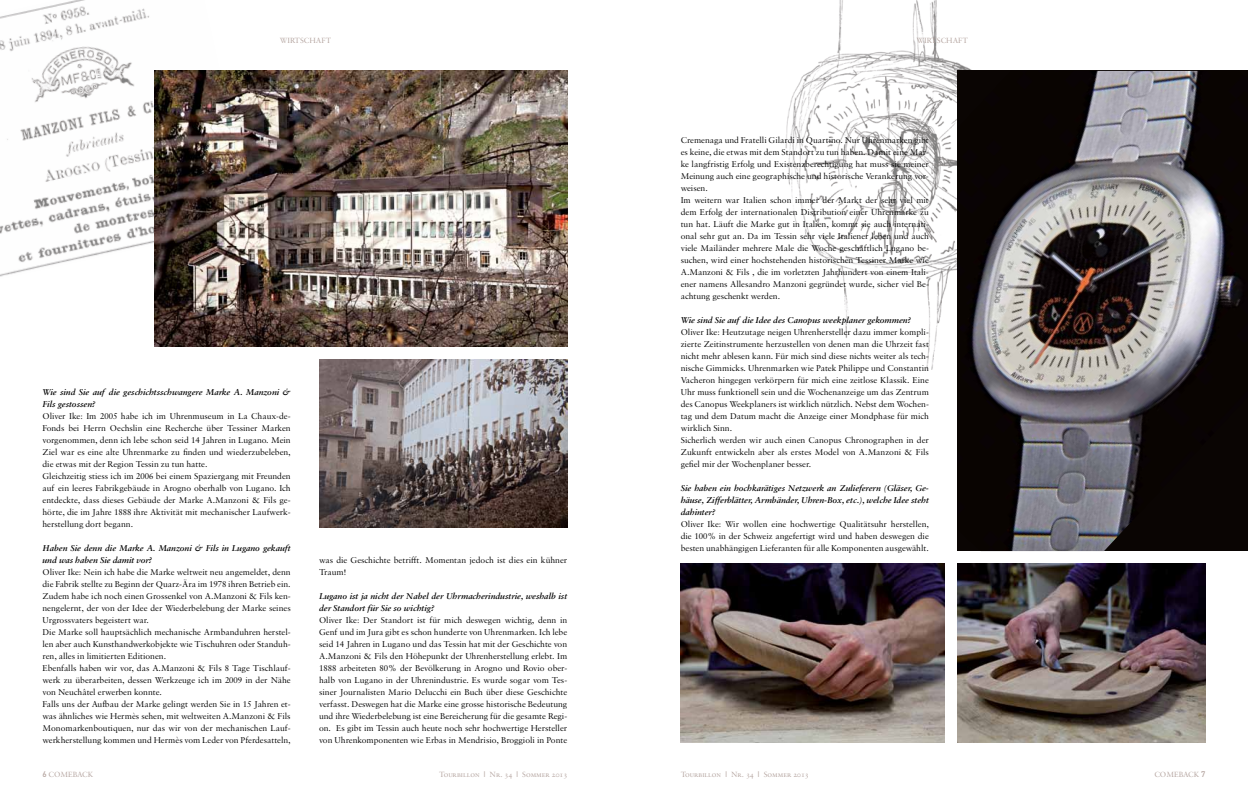
<style>
.page{position:relative;width:1248px;height:794px;background:#fff}
.page>*{position:absolute;margin:0;border:0;box-sizing:border-box;transform-origin:0 0}
.t1{font:9px/12px "Sabon MT Pro";color:#000}
.t2{font:italic 600 9px/12px "Sabon MT Pro";color:#000}
.t3{font:8px "Sabon MT Pro";color:#b4a49f}
.s1{font-family:"DIN Offc";font-weight:500}
.s2{font-family:"DIN Offc"}
</style>
<div class="page">
<img style="left:0;top:0;width:253px;height:277px">
<img style="left:785px;top:0;width:238px;height:369px">
<img style="left:154px;top:71px;width:413px;height:276px">
<img style="left:957px;top:71px;width:290px;height:480px">
<img style="left:319px;top:359px;width:248px;height:168px">
<img style="left:957px;top:563px;width:248px;height:180px">
<img style="left:680px;top:563px;width:264px;height:180px">
<p class="t3" style="left:280px;top:35px;width:53px">WIRTSCHAFT</p>
<p class="t3" style="left:916px;top:35px;width:53px">WIRTSCHAFT</p>
<p class="t2" style="left:43px;top:386px;width:250px">Wie sind Sie auf die geschichtsschwangere Marke A. Manzoni &amp;<br>Fils gestossen?</p>
<p class="t1" style="left:43px;top:410px;width:250px">Oliver Ike: Im 2005 habe ich im Uhrenmuseum in La Chaux-de-Fonds bei Herrn Oechslin eine Recherche über Tessiner Marken vorgenommen, denn ich lebe schon seid 14 Jahren in Lugano. Mein Ziel war es eine alte Uhrenmarke zu finden und wiederzubeleben, die etwas mit der Region Tessin zu tun hatte.<br>Gleichzeitig stiess ich im 2006 bei einem Spaziergang mit Freunden auf ein leeres Fabrikgebäude in Arogno oberhalb von Lugano. Ich entdeckte, dass dieses Gebäude der Marke A.Manzoni &amp; Fils ge&shy;hörte, die im Jahre 1888 ihre Aktivität mit mechanischer Laufwerk&shy;herstellung dort begann.</p>
<p class="t2" style="left:43px;top:542px;width:249px">Haben Sie denn die Marke A. Manzoni &amp; Fils in Lugano gekauft und was haben Sie damit vor?</p>
<p class="t1" style="left:43px;top:566px;width:250px">Oliver Ike: Nein ich habe die Marke weltweit neu angemeldet, denn die Fabrik stellte zu Beginn der Quarz-Ära im 1978 ihren Betrieb ein.<br>Zudem habe ich noch einen Grossenkel von A.Manzoni &amp; Fils ken&shy;nengelernt, der von der Idee der Wiederbelebung der Marke seines Urgrossvaters begeistert war.<br>Die Marke soll hauptsächlich mechanische Armbanduhren herstel&shy;len aber auch Kunsthandwerkobjekte wie Tischuhren oder Standuh&shy;ren, alles in limitierten Editionen.<br>Ebenfalls haben wir vor, das A.Manzoni &amp; Fils 8 Tage Tischlauf&shy;werk zu überarbeiten, dessen Werkzeuge ich im 2009 in der Nähe von Neuchâtel erwerben konnte.<br>Falls uns der Aufbau der Marke gelingt werden Sie in 15 Jahren et&shy;was ähnliches wie Hermès sehen, mit weltweiten A.Manzoni &amp; Fils Monomarkenboutiquen, nur das wir von der mechanischen Lauf&shy;werkherstellung kommen und Hermès vom Leder von Pferdesatteln,</p>
<p class="t3" style="left:43px;top:770px;width:52px"><span class="s1">6</span> COMEBACK</p>
<p class="t1" style="left:319px;top:554px;width:250px">was die Geschichte betrifft. Momentan jedoch ist dies ein kühner<br>Traum!</p>
<p class="t2" style="left:319px;top:590px;width:250px">Lugano ist ja nicht der Nabel der Uhrmacherindustrie, weshalb ist der Standort für Sie so wichtig?</p>
<p class="t1" style="left:319px;top:614px;width:250px;text-align:justify">Oliver Ike: Der Standort ist für mich deswegen wichtig, denn in Genf und im Jura gibt es schon hunderte von Uhrenmarken. Ich lebe seid 14 Jahren in Lugano und das Tessin hat mit der Geschichte von A.Manzoni &amp; Fils den Höhepunkt der Uhrenherstellung erlebt. Im 1888 arbeiteten 80% der Bevölkerung in Arogno und Rovio ober&shy;halb von Lugano in der Uhrenindustrie. Es wurde sogar vom Tes&shy;siner Journalisten Mario Delucchi ein Buch über diese Geschichte verfasst. Deswegen hat die Marke eine grosse historische Bedeutung und ihre Wiederbelebung ist eine Bereicherung für die gesamte Regi&shy;on. Es gibt im Tessin auch heute noch sehr hochwertige Hersteller von Uhrenkomponenten wie Erbas in Mendrisio, Broggioli in Ponte</p>
<p class="t1" style="left:680px;top:134px;width:250px">Cremenaga und Fratelli Gilardi in Quartino. Nur Uhrenmarken gibt es keine, die etwas mit dem Standort zu tun haben. Damit eine Mar&shy;ke langfristig Erfolg und Existenzberechtigung hat muss sie meiner Meinung auch eine geographische und historische Verankerung vor&shy;weisen.<br>Im weitern war Italien schon immer der Markt der sehr viel mit dem Erfolg der internationalen Distribution einer Uhrenmarke zu tun hat. Läuft die Marke gut in Italien, kommt sie auch internati&shy;onal sehr gut an. Da im Tessin sehr viele Italiener leben und auch viele Mailänder mehrere Male die Woche geschäftlich Lugano be&shy;suchen, wird einer hochstehenden historischen Tessiner Marke wie A.Manzoni &amp; Fils , die im vorletzten Jahrhundert von einem Itali&shy;ener namens Allesandro Manzoni gegründet wurde, sicher viel Be&shy;achtung geschenkt werden.</p>
<p class="t2" style="left:680px;top:314px;width:232px">Wie sind Sie auf die Idee des Canopus weekplaner gekommen?</p>
<p class="t1" style="left:680px;top:326px;width:250px">Oliver Ike: Heutzutage neigen Uhrenhersteller dazu immer kompli&shy;zierte Zeitinstrumente herzustellen von denen man die Uhrzeit fast nicht mehr ablesen kann. Für mich sind diese nichts weiter als tech&shy;nische Gimmicks. Uhrenmarken wie Patek Philippe und Constantin Vacheron hingegen verkörpern für mich eine zeitlose Klassik. Eine Uhr muss funktionell sein und die Wochenanzeige um das Zentrum des Canopus Weekplaners ist wirklich nützlich. Nebst dem Wochen&shy;tag und dem Datum macht die Anzeige einer Mondphase für mich wirklich Sinn.<br>Sicherlich werden wir auch einen Canopus Chronographen in der Zukunft entwickeln aber als erstes Model von A.Manzoni &amp; Fils gefiel mir der Wochenplaner besser.</p>
<p class="t2" style="left:680px;top:482px;width:250px;text-align:justify">Sie haben ein hochkarätiges Netzwerk an Zulieferern (Gläser, Ge&shy;häuse, Zifferblätter, Armbänder, Uhren-Box, etc.), welche Idee steht dahinter?</p>
<p class="t1" style="left:680px;top:518px;width:250px;text-align:justify">Oliver Ike: Wir wollen eine hochwertige Qualitätsuhr herstellen, die 100% in der Schweiz angefertigt wird und haben deswegen die besten unabhängigen Lieferanten für alle Komponenten ausgewählt.</p>
<p class="t3" style="left:439px;top:770px;width:129px">Tourbillon <span class="s2">I</span> Nr. 34 <span class="s2">I</span> Sommer 2013</p>
<p class="t3" style="left:680px;top:770px;width:129px">Tourbillon <span class="s2">I</span> Nr. 34 <span class="s2">I</span> Sommer 2013</p>
<p class="t3" style="left:1154px;top:770px;width:53px">COMEBACK <span class="s1">7</span></p>
</div>
